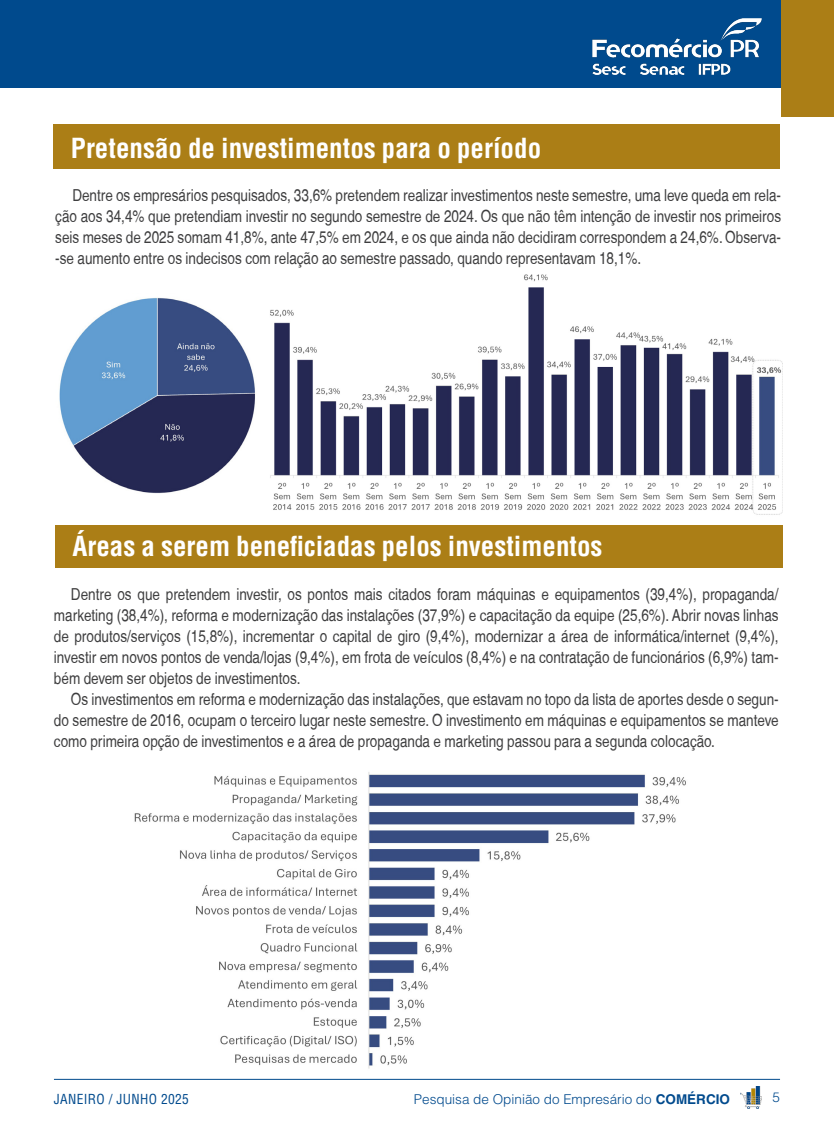
<style>
.page{position:relative;width:834px;height:1127px;background:#fff}
.page>*{position:absolute;margin:0;border:0;box-sizing:border-box;transform-origin:0 0}
.titulo_TOPICOS{font:700 condensed 27px "Helvetica LT Std";color:#fff}
.texto_sem_espaço{font:condensed 16.5px/21px "Helvetica";color:#3e3e3f;text-align:justify}
.t1{font:300 13.5px "Helvetica LT Std";color:#004a8d}
.t2{font:condensed 13.5px "Helvetica LT Std";letter-spacing:.025em;color:#004a8d}
.s1{font-weight:700}
</style>
<div class="page">
<div style="left:0;top:0;width:781px;height:87px;background:#004a8d"></div>
<hr style="left:54px;top:1079px;width:725px;height:1px;background:#004a8d">
<img style="left:740px;top:1086px;width:21px;height:22px">
<div style="left:781px;top:0;width:52px;height:117px;background:#ab7e16"></div>
<img style="left:592px;top:18px;width:170px;height:57px">
<img style="left:270px;top:274px;width:512px;height:241px">
<div style="left:54px;top:124px;width:725px;height:45px;background:#ab7e16"></div>
<div style="left:55px;top:526px;width:727px;height:42px;background:#ab7e16"></div>
<img style="left:59px;top:298px;width:196px;height:196px">
<img style="left:134px;top:772px;width:552px;height:297px">
<p class="titulo_TOPICOS" style="left:71px;top:131px;width:471px">Pretensão de investimentos para o período</p>
<p class="texto_sem_espaço" style="left:55px;top:185px;width:727px;text-indent:17px">Dentre os empresários pesquisados, 33,6% pretendem realizar investimentos neste semestre, uma leve queda em rela&shy;ção aos 34,4% que pretendiam investir no segundo semestre de 2024. Os que não têm intenção de investir nos primeiros seis meses de 2025 somam 41,8%, ante 47,5% em 2024, e os que ainda não decidiram correspondem a 24,6%. Observa--se aumento entre os indecisos com relação ao semestre passado, quando representavam 18,1%.</p>
<p class="titulo_TOPICOS" style="left:72px;top:529px;width:531px">Áreas a serem beneficiadas pelos investimentos</p>
<p class="texto_sem_espaço" style="left:54px;top:584px;width:726px;text-indent:17px">Dentre os que pretendem investir, os pontos mais citados foram máquinas e equipamentos (39,4%), propaganda/ marketing (38,4%), reforma e modernização das instalações (37,9%) e capacitação da equipe (25,6%). Abrir novas linhas de produtos/serviços (15,8%), incrementar o capital de giro (9,4%), modernizar a área de informática/internet (9,4%), investir em novos pontos de venda/lojas (9,4%), em frota de veículos (8,4%) e na contratação de funcionários (6,9%) tam&shy;bém devem ser objetos de investimentos.</p>
<p class="texto_sem_espaço" style="left:54px;top:689px;width:726px;text-indent:17px">Os investimentos em reforma e modernização das instalações, que estavam no topo da lista de aportes desde o segun&shy;do semestre de 2016, ocupam o terceiro lugar neste semestre. O investimento em máquinas e equipamentos se manteve como primeira opção de investimentos e a área de propaganda e marketing passou para a segunda colocação.</p>
<p class="t2" style="left:54px;top:1091px;width:137px">JANEIRO / JUNHO 2025</p>
<p class="t1" style="left:414px;top:1090px;width:317px">Pesquisa de Opinião do Empresário do <span class="s1">COMÉRCIO</span></p>
<p class="t1" style="left:772px;top:1089px;width:9px">5</p>
</div>
